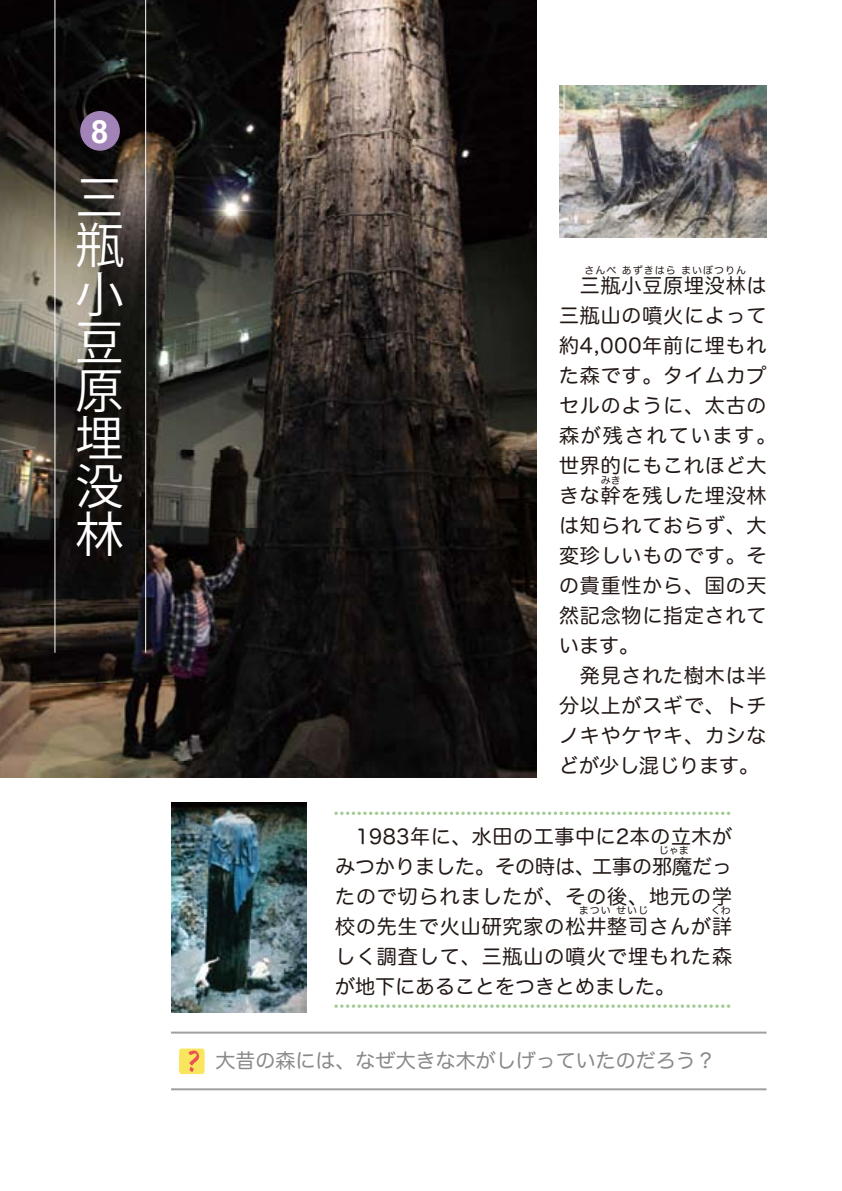
<style>
.page{position:relative;width:842px;height:1191px;background:#fff}
.page>*{position:absolute;margin:0;border:0;box-sizing:border-box;transform-origin:0 0}
.t1{font:48px/48px "Koz Go Pro";color:#fff;text-align:justify}
.t2{font:700 32px "Arial";color:#fff}
.t3{font:20px/30px "Hira Maru Pro W4";letter-spacing:.04em;color:#221815}
.t4{font:20px "Hira Maru Pro W4";color:#898989}
.t5{font:10px "Hira Maru Pro W4";letter-spacing:.1em;color:#221815}
</style>
<div class="page">
<img style="left:0;top:0;width:536px;height:777px">
<hr style="left:145px;top:0;width:1px;height:653px;background:#fff">
<hr style="left:55px;top:0;width:1px;height:653px;background:#fff">
<div style="left:80px;top:111px;width:40px;height:40px;background:#a183b7;border-radius:50%"></div>
<hr style="left:171px;top:1031px;width:595px;height:2px;background:#9f9fa0">
<hr style="left:171px;top:1088px;width:595px;height:2px;background:#9f9fa0">
<svg style="left:334px;top:811px;width:396px;height:4px"></svg>
<svg style="left:334px;top:1004px;width:396px;height:3px"></svg>
<div style="left:179px;top:1048px;width:26px;height:26px;background:#fae55e;border-radius:3px"></div>
<svg style="left:188px;top:1050px;width:11px;height:22px"></svg>
<img style="left:171px;top:802px;width:136px;height:210px">
<img style="left:559px;top:85px;width:207px;height:153px">
<h2 class="t2" style="left:91px;top:113px;width:19px">8</h2>
<h1 class="t1" style="left:76px;top:175px;width:49px">三瓶小豆原埋没林</h1>
<p class="t5" style="left:584px;top:261px;width:163px">さんべ あずきはら まいぼつりん</p>
<p class="t3" style="left:559px;top:269px;width:219px">　三瓶小豆原埋没林は三瓶山の噴火によって約4,000年前に埋もれた森です。タイムカプセルのように、太古の森が残されています。世界的にもこれほど大きな幹を残した埋没林は知られておらず、大変珍しいものです。その貴重性から、国の天然記念物に指定されています。<br>　発見された樹木は半分以上がスギで、トチノキやケヤキ、カシなどが少し混じります。</p>
<p class="t5" style="left:601px;top:472px;width:21px">みき</p>
<p class="t3" style="left:335px;top:819px;width:399px;text-align:justify">　1983年に、水田の工事中に2本の立木がみつかりました。その時は、工事の邪魔だったので切られましたが、その後、地元の学校の先生で火山研究家の松井整司さんが詳しく調査して、三瓶山の噴火で埋もれた森が地下にあることをつきとめました。</p>
<p class="t5" style="left:659px;top:842px;width:31px">じゃま</p>
<p class="t5" style="left:579px;top:902px;width:71px">まつい せいじ</p>
<p class="t5" style="left:711px;top:902px;width:21px">くわ</p>
<p class="t4" style="left:216px;top:1043px;width:501px">大昔の森には、なぜ大きな木がしげっていたのだろう？</p>
</div>
